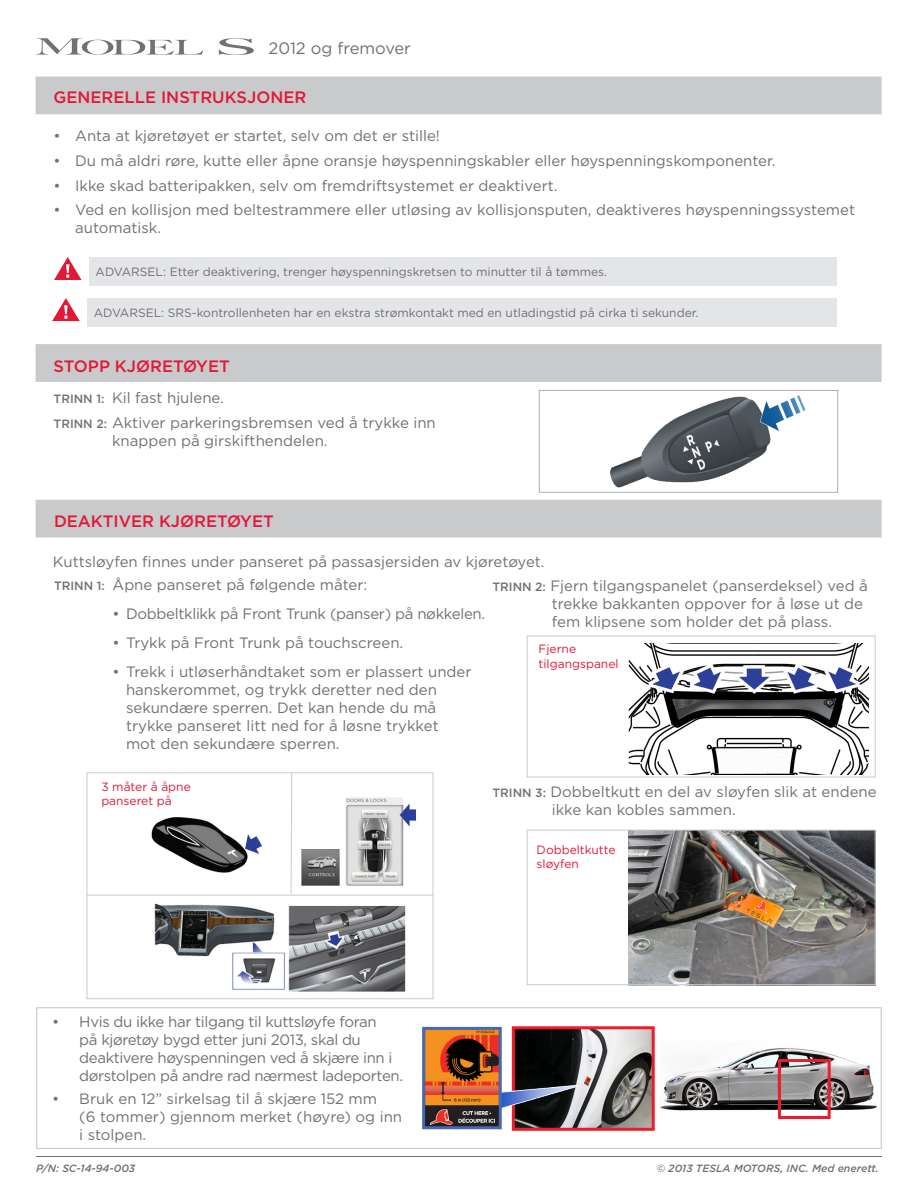
<style>
.page{position:relative;width:918px;height:1188px;background:#fff}
.page>*{position:absolute;margin:0;border:0;box-sizing:border-box;transform-origin:0 0}
.t1{font:500 16.5px "Gotham";color:#e31837}
.t2{font:16.5px "Gotham";color:#717073}
.t3{font:15px/18px "Gotham";color:#717073}
.t4{font:15px/18px "Gotham";letter-spacing:-.025em;color:#717073}
.t5{font:15px "Gotham";letter-spacing:-.02em;color:#717073}
.t6{font:12px "Gotham";color:#717073}
.t7{font:12px/14.4px "Gotham";color:#e31837}
.t8{font:italic 500 10.5px "Gotham";color:#717073}
.s1{font-weight:500;font-size:12px}
</style>
<div class="page">
<div style="left:36px;top:76px;width:846px;height:38px;background:#c9cacc;border:2px solid #c9cacc"></div>
<div style="left:36px;top:344px;width:846px;height:38px;background:#c9cacc"></div>
<div style="left:36px;top:500px;width:846px;height:38px;background:#c9cacc;border:2px solid #c9cacc"></div>
<div style="left:90px;top:257px;width:747px;height:28px;background:#e4e5e6"></div>
<svg style="left:54px;top:257px;width:28px;height:23px"></svg>
<div style="left:88px;top:298px;width:749px;height:28px;background:#e4e5e6"></div>
<svg style="left:52px;top:298px;width:28px;height:23px"></svg>
<hr style="left:36px;top:1156px;width:846px;height:1px;background:#717073">
<img style="left:610px;top:395px;width:196px;height:93px">
<div style="left:539px;top:390px;width:299px;height:103px;border:1px solid #adafb2"></div>
<img style="left:628px;top:644px;width:241px;height:130px">
<img style="left:143px;top:797px;width:275px;height:203px">
<img style="left:628px;top:832px;width:246px;height:151px">
<div style="left:527px;top:636px;width:349px;height:141px;border:1px solid #c9cacc"></div>
<div style="left:87px;top:772px;width:346px;height:227px;border:1px solid #c9cacc"></div>
<div style="left:527px;top:830px;width:349px;height:155px;border:1px solid #c9cacc"></div>
<hr style="left:87px;top:895px;width:346px;height:1px;background:#c9cacc">
<svg style="left:290px;top:772px;width:3px;height:123px"></svg>
<svg style="left:36px;top:38px;width:167px;height:17px"></svg>
<svg style="left:219px;top:38px;width:35px;height:17px"></svg>
<img style="left:516px;top:1030px;width:135px;height:97px">
<div style="left:512px;top:1026px;width:143px;height:105px;border:3px solid #ed1c2b"></div>
<img style="left:660px;top:1048px;width:217px;height:65px">
<img style="left:502px;top:1083px;width:81px;height:27px">
<img style="left:426px;top:1031px;width:72px;height:94px">
<div style="left:422px;top:1027px;width:80px;height:102px;border:3px solid #4769b2"></div>
<div style="left:36px;top:1007px;width:846px;height:142px;border:1px solid #c9cacc"></div>
<div style="left:778px;top:1059px;width:53px;height:60px;border:3px solid #ed1c2b"></div>
<p class="t2" style="left:268px;top:37px;width:144px">2012 og fremover</p>
<p class="t1" style="left:54px;top:86px;width:254px">GENERELLE INSTRUKSJONER</p>
<p class="t3" style="left:54px;top:127px;width:388px">• Anta at kjøretøyet er startet, selv om det er stille!</p>
<p class="t3" style="left:54px;top:151px;width:723px">• Du må aldri røre, kutte eller åpne oransje høyspenningskabler eller høyspenningskomponenter.</p>
<p class="t3" style="left:54px;top:176px;width:505px">• Ikke skad batteripakken, selv om fremdriftsystemet er deaktivert.</p>
<p class="t3" style="left:75px;top:201px;width:781px;text-indent:-22px">• Ved en kollisjon med beltestrammere eller utløsing av kollisjonsputen, deaktiveres høyspenningssystemet automatisk.</p>
<p class="t6" style="left:96px;top:264px;width:513px">ADVARSEL: Etter deaktivering, trenger høyspenningskretsen to minutter til å tømmes.</p>
<p class="t6" style="left:94px;top:305px;width:606px">ADVARSEL: SRS-kontrollenheten har en ekstra strømkontakt med en utladingstid på cirka ti sekunder.</p>
<p class="t1" style="left:54px;top:355px;width:178px">STOPP KJØRETØYET</p>
<p class="t3" style="left:54px;top:385px;width:384px;line-height:24.8px"><span class="s1">TRINN 1:</span> Kil fast hjulene.<br><span class="s1">TRINN 2:</span> Aktiver parkeringsbremsen ved å trykke inn</p>
<p class="t3" style="left:112px;top:432px;width:217px">knappen på girskifthendelen.</p>
<p class="t1" style="left:54px;top:511px;width:221px">DEAKTIVER KJØRETØYET</p>
<p class="t3" style="left:53px;top:552px;width:493px">Kuttsløyfen finnes under panseret på passasjersiden av kjøretøyet.</p>
<p class="t3" style="left:54px;top:576px;width:315px"><span class="s1">TRINN 1:</span> Åpne panseret på følgende måter:</p>
<p class="t5" style="left:112px;top:604px;width:374px">• Dobbeltklikk på Front Trunk (panser) på nøkkelen.</p>
<p class="t3" style="left:112px;top:633px;width:292px">• Trykk på Front Trunk på touchscreen.</p>
<p class="t3" style="left:126px;top:662px;width:347px;text-indent:-14px">• Trekk i utløserhåndtaket som er plassert under hanskerommet, og trykk deretter ned den sekundære sperren. Det kan hende du må trykke panseret litt ned for å løsne trykket mot den sekundære sperren.</p>
<p class="t3" style="left:552px;top:576px;width:318px;text-indent:-59px"><span class="s1">TRINN 2:</span> Fjern tilgangspanelet (panserdeksel) ved å trekke bakkanten oppover for å løse ut de fem klipsene som holder det på plass.</p>
<p class="t7" style="left:539px;top:642px;width:81px">Fjerne tilgangspanel</p>
<p class="t7" style="left:101px;top:779px;width:91px">3 måter å åpne panseret på</p>
<p class="t3" style="left:552px;top:782px;width:326px;text-indent:-59px"><span class="s1">TRINN 3:</span> Dobbeltkutt en del av sløyfen slik at endene ikke kan kobles sammen.</p>
<p class="t7" style="left:537px;top:842px;width:80px">Dobbeltkutte sløyfen</p>
<p class="t4" style="left:79px;top:1013px;width:325px;text-indent:-27px">• Hvis du ikke har tilgang til kuttsløyfe foran<br>på kjøretøy bygd etter juni 2013, skal du deaktivere høyspenningen ved å skjære inn i dørstolpen på andre rad nærmest ladeporten.</p>
<p class="t3" style="left:79px;top:1089px;width:324px;text-indent:-27px">• Bruk en 12” sirkelsag til å skjære 152 mm<br>(6 tommer) gjennom merket (høyre) og inn i stolpen.</p>
<p class="t8" style="left:36px;top:1161px;width:101px">P/N: SC-14-94-003</p>
<p class="t8" style="left:656px;top:1161px;width:224px">© 2013 TESLA MOTORS, INC. Med enerett.</p>
</div>
